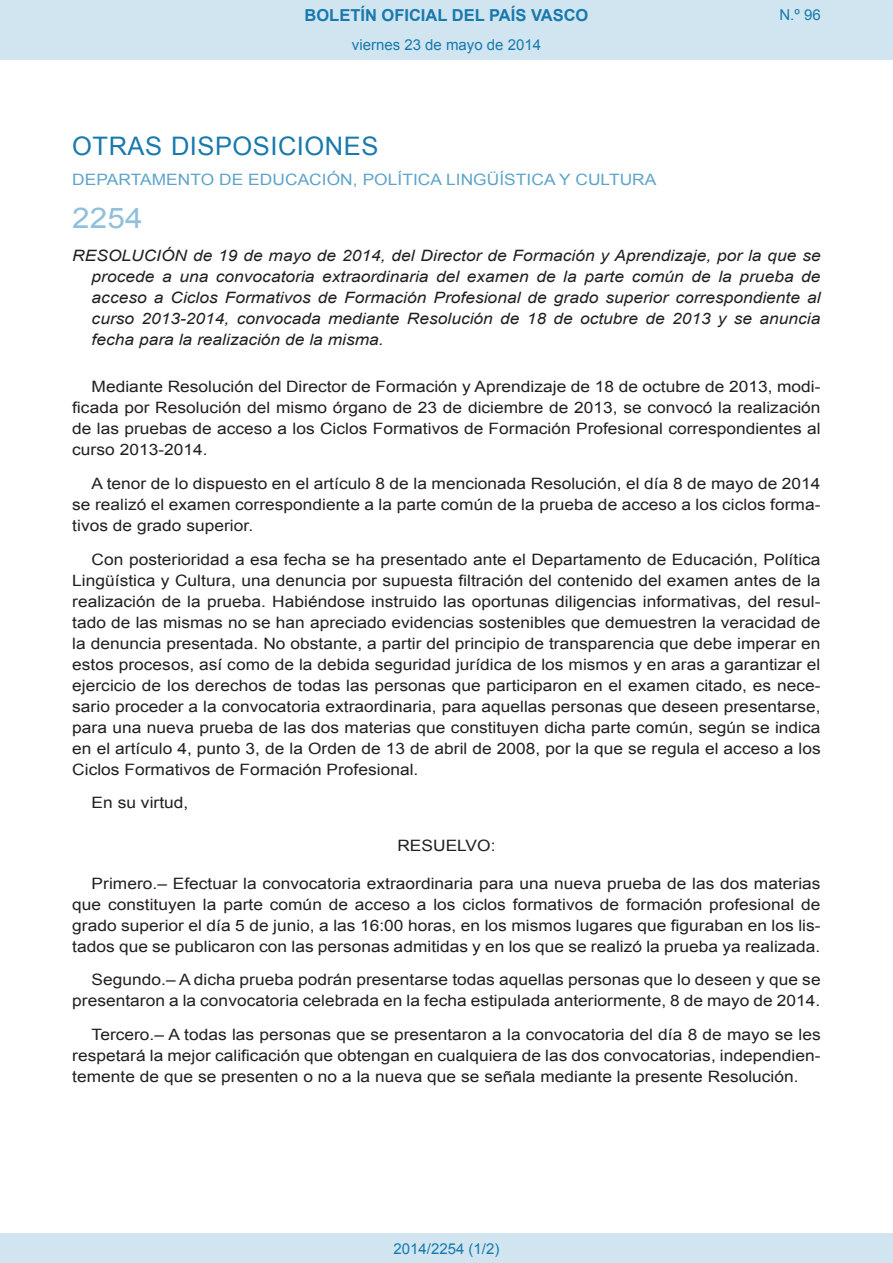
<style>
.page{position:relative;width:893px;height:1263px;background:#fff}
.page>*{position:absolute;margin:0;border:0;box-sizing:border-box;transform-origin:0 0}
.BOPVOrden{font:28.5px "Arial";color:#90c0db;scale:1.11 1}
.BOPVSeccion{font:25.5px "Arial";letter-spacing:.02em;color:#1879ad}
.t1{font:700 16.5px "Arial";color:#1879ad}
.BOPVDetalle{font:15.6px/21px "Arial";color:#231f20;text-align:justify;scale:1.11 1}
.BOPVTitulo{font:italic 15.6px/21px "Arial";color:#231f20;text-align:justify;scale:1.11 1}
.BOPVOrganismo{font:15.6px "Arial";letter-spacing:.005em;color:#5ea4ca;scale:1.11 1}
.BOPVClave{font:15.6px "Arial";color:#231f20;scale:1.11 1}
.Paginacion_Centro{font:15px "Arial";color:#1879ad}
</style>
<div class="page">
<div style="left:0;top:0;width:893px;height:60px;background:#d0e5f0"></div>
<div style="left:0;top:1233px;width:893px;height:30px;background:#d0e5f0"></div>
<p class="t1" style="left:305px;top:4px;width:285px">BOLETÍN OFICIAL DEL PAÍS VASCO</p>
<p class="Paginacion_Centro" style="left:352px;top:35px;width:191px">viernes 23 de mayo de 2014</p>
<p class="Paginacion_Centro" style="left:779px;top:5px;width:43px">N.º 96</p>
<p class="BOPVSeccion" style="left:72px;top:129px;width:308px">OTRAS DISPOSICIONES</p>
<p class="BOPVOrganismo" style="left:72px;top:169px;width:528px">DEPARTAMENTO DE EDUCACIÓN, POLÍTICA LINGÜÍSTICA Y CULTURA</p>
<p class="BOPVOrden" style="left:72px;top:199px;width:65px">2254</p>
<p class="BOPVTitulo" style="left:92px;top:246px;width:658px;text-indent:-19px">RESOLUCIÓN de 19 de mayo de 2014, del Director de Formación y Aprendizaje, por la que se procede a una convocatoria extraordinaria del examen de la parte común de la prueba de acceso a Ciclos Formativos de Formación Profesional de grado superior correspondiente al curso 2013-2014, convocada mediante Resolución de 18 de octubre de 2013 y se anuncia fecha para la realización de la misma.</p>
<p class="BOPVDetalle" style="left:72px;top:376px;width:676px;text-indent:19px">Mediante Resolución del Director de Formación y Aprendizaje de 18 de octubre de 2013, modi&shy;ficada por Resolución del mismo órgano de 23 de diciembre de 2013, se convocó la realización de las pruebas de acceso a los Ciclos Formativos de Formación Profesional correspondientes al curso 2013-2014.</p>
<p class="BOPVDetalle" style="left:72px;top:473px;width:676px;text-indent:19px">A tenor de lo dispuesto en el artículo 8 de la mencionada Resolución, el día 8 de mayo de 2014 se realizó el examen correspondiente a la parte común de la prueba de acceso a los ciclos forma&shy;tivos de grado superior.</p>
<p class="BOPVDetalle" style="left:72px;top:549px;width:676px;text-indent:19px">Con posterioridad a esa fecha se ha presentado ante el Departamento de Educación, Política Lingüística y Cultura, una denuncia por supuesta filtración del contenido del examen antes de la realización de la prueba. Habiéndose instruido las oportunas diligencias informativas, del resul&shy;tado de las mismas no se han apreciado evidencias sostenibles que demuestren la veracidad de la denuncia presentada. No obstante, a partir del principio de transparencia que debe imperar en estos procesos, así como de la debida seguridad jurídica de los mismos y en aras a garantizar el ejercicio de los derechos de todas las personas que participaron en el examen citado, es nece&shy;sario proceder a la convocatoria extraordinaria, para aquellas personas que deseen presentarse, para una nueva prueba de las dos materias que constituyen dicha parte común, según se indica en el artículo 4, punto 3, de la Orden de 13 de abril de 2008, por la que se regula el acceso a los Ciclos Formativos de Formación Profesional.</p>
<p class="BOPVDetalle" style="left:92px;top:792px;width:89px">En su virtud,</p>
<p class="BOPVClave" style="left:397px;top:835px;width:90px">RESUELVO:</p>
<p class="BOPVDetalle" style="left:72px;top:873px;width:676px;text-indent:19px">Primero.– Efectuar la convocatoria extraordinaria para una nueva prueba de las dos materias que constituyen la parte común de acceso a los ciclos formativos de formación profesional de grado superior el día 5 de junio, a las 16:00 horas, en los mismos lugares que figuraban en los lis&shy;tados que se publicaron con las personas admitidas y en los que se realizó la prueba ya realizada.</p>
<p class="BOPVDetalle" style="left:72px;top:969px;width:676px;text-align:right">Segundo.– A dicha prueba podrán presentarse todas aquellas personas que lo deseen y que se presentaron a la convocatoria celebrada en la fecha estipulada anteriormente, 8 de mayo de 2014.</p>
<p class="BOPVDetalle" style="left:72px;top:1024px;width:676px;text-indent:19px">Tercero.– A todas las personas que se presentaron a la convocatoria del día 8 de mayo se les respetará la mejor calificación que obtengan en cualquiera de las dos convocatorias, independien&shy;temente de que se presenten o no a la nueva que se señala mediante la presente Resolución.</p>
<p class="Paginacion_Centro" style="left:393px;top:1238px;width:107px">2014/2254 (1/2)</p>
</div>
